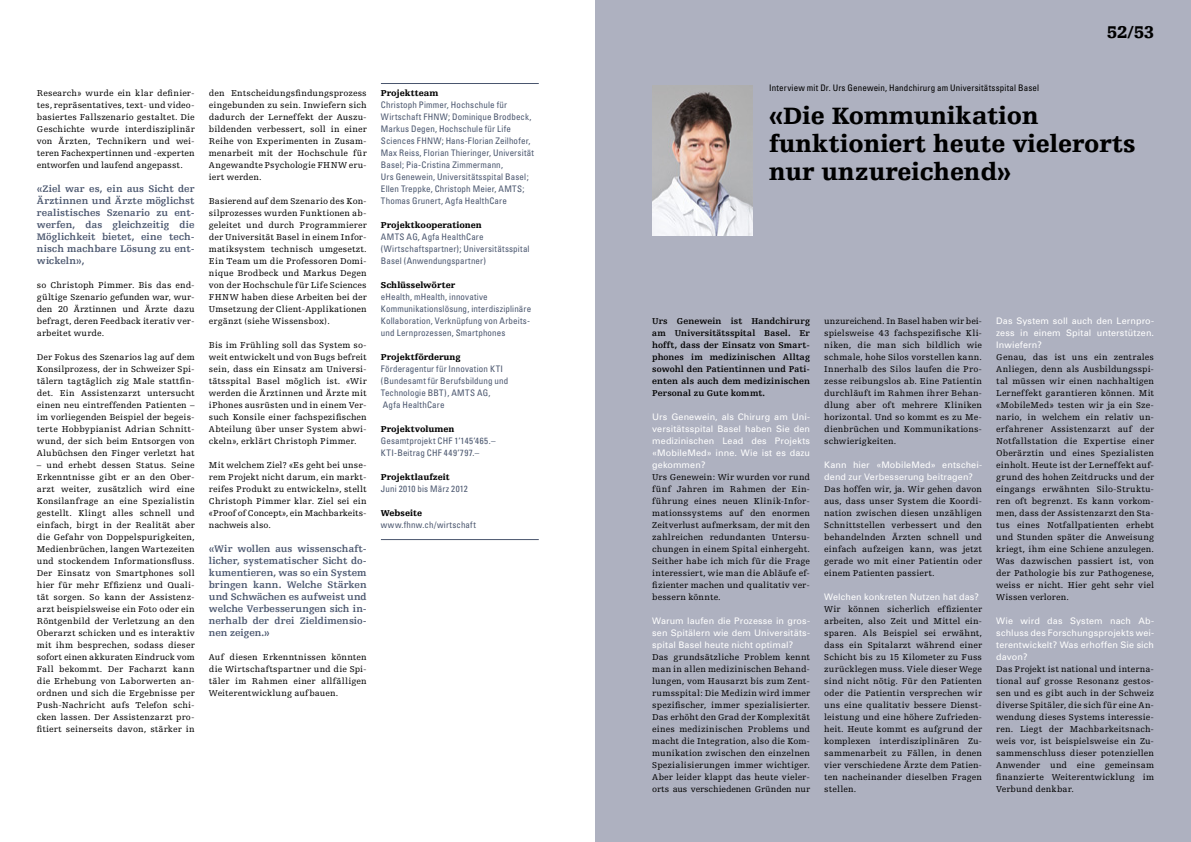
<style>
.page{position:relative;width:1191px;height:842px;background:#fff}
.page>*{position:absolute;margin:0;border:0;box-sizing:border-box;transform-origin:0 0}
.t1{font:900 25px/28px "Egyptienne F";color:#000}
.t2{font:900 18px "Egyptienne F";color:#000}
.t3{font:700 10px/12px "Egyptienne F";color:#4a566e;text-align:justify}
.t4{font:9px/12px "Egyptienne F";letter-spacing:.01em;color:#000;text-align:justify}
.t5{font:condensed 9px/12px "Univers";letter-spacing:.015em;color:#4a566e}
.t6{font:9px/12px "Univers";letter-spacing:.015em;color:#fff;text-align:justify}
.t7{font:700 9px/12px "Egyptienne F";letter-spacing:.01em;color:#000;text-align:justify}
.t8{font:900 9px "Egyptienne F";color:#000}
.t9{font:condensed 9px "Univers";letter-spacing:.015em;color:#000}
</style>
<div class="page">
<div style="left:595px;top:0;width:596px;height:842px;background:#aeb1c0"></div>
<img style="left:652px;top:85px;width:101px;height:150px">
<hr style="left:381px;top:83px;width:158px;height:1px;background:#4a566e">
<hr style="left:381px;top:539px;width:158px;height:1px;background:#4a566e">
<p class="t4" style="left:37px;top:87px;width:159px">Research» wurde ein klar definier&shy;tes, repräsentatives, text- und video&shy;basiertes Fallszenario gestaltet. Die Geschichte wurde interdisziplinär von Ärzten, Technikern und wei&shy;teren Fachexpertinnen und -experten entworfen und laufend angepasst.</p>
<p class="t3" style="left:37px;top:183px;width:159px">«Ziel war es, ein aus Sicht der Ärztinnen und Ärzte möglichst realistisches Szenario zu ent&shy;werfen, das gleichzeitig die Möglichkeit bietet, eine tech&shy;nisch machbare Lösung zu ent&shy;wickeln»,</p>
<p class="t4" style="left:37px;top:279px;width:159px">so Christoph Pimmer. Bis das end&shy;gültige Szenario gefunden war, wur&shy;den 20 Ärztinnen und Ärzte dazu befragt, deren Feedback iterativ ver&shy;arbeitet wurde.</p>
<p class="t4" style="left:37px;top:351px;width:159px">Der Fokus des Szenarios lag auf dem Konsilprozess, der in Schweizer Spi&shy;tälern tagtäglich zig Male stattfin&shy;det. Ein Assistenzarzt untersucht einen neu eintreffenden Patienten – im vorliegenden Beispiel der begeis&shy;terte Hobbypianist Adrian Schnitt&shy;wund, der sich beim Entsorgen von Alubüchsen den Finger verletzt hat</p>
<p class="t4" style="left:37px;top:459px;width:159px">– und erhebt dessen Status. Seine Erkenntnisse gibt er an den Ober&shy;arzt weiter, zusätzlich wird eine Konsilanfrage an eine Spezialistin gestellt. Klingt alles schnell und einfach, birgt in der Realität aber die Gefahr von Doppelspurigkeiten, Medienbrüchen, langen Wartezeiten und stockendem Informationsfluss.<br>Der Einsatz von Smartphones soll hier für mehr Effizienz und Quali&shy;tät sorgen. So kann der Assistenz&shy;arzt beispielsweise ein Foto oder ein Röntgenbild der Verletzung an den Oberarzt schicken und es interaktiv mit ihm besprechen, sodass dieser sofort einen akkuraten Eindruck vom Fall bekommt. Der Facharzt kann die Erhebung von Laborwerten an&shy;ordnen und sich die Ergebnisse per Push-Nachricht aufs Telefon schi&shy;cken lassen. Der Assistenzarzt pro&shy;fitiert seinerseits davon, stärker in</p>
<p class="t4" style="left:209px;top:87px;width:159px">den Entscheidungsfindungsprozess eingebunden zu sein. Inwiefern sich dadurch der Lerneffekt der Auszu&shy;bildenden verbessert, soll in einer Reihe von Experimenten in Zusam&shy;menarbeit mit der Hochschule für Angewandte Psychologie FHNW eru&shy;iert werden.</p>
<p class="t4" style="left:209px;top:195px;width:159px">Basierend auf dem Szenario des Kon&shy;silprozesses wurden Funktionen ab&shy;geleitet und durch Programmierer der Universität Basel in einem Infor&shy;matiksystem technisch umgesetzt.<br>Ein Team um die Professoren Domi&shy;nique Brodbeck und Markus Degen von der Hochschule für Life Sciences FHNW haben diese Arbeiten bei der Umsetzung der Client-Applikationen ergänzt (siehe Wissensbox).</p>
<p class="t4" style="left:209px;top:339px;width:159px">Bis im Frühling soll das System so&shy;weit entwickelt und von Bugs befreit sein, dass ein Einsatz am Universi&shy;tätsspital Basel möglich ist. «Wir werden die Ärztinnen und Ärzte mit iPhones ausrüsten und in einem Ver&shy;such Konsile einer fachspezifischen Abteilung über unser System abwi&shy;ckeln», erklärt Christoph Pimmer.</p>
<p class="t4" style="left:209px;top:459px;width:159px">Mit welchem Ziel? «Es geht bei unse&shy;rem Projekt nicht darum, ein markt&shy;reifes Produkt zu entwickeln», stellt Christoph Pimmer klar. Ziel sei ein «Proof of Concept», ein Machbarkeits&shy;nachweis also.</p>
<p class="t3" style="left:209px;top:543px;width:159px">«Wir wollen aus wissenschaft&shy;licher, systematischer Sicht do&shy;kumentieren, was so ein System bringen kann. Welche Stärken und Schwächen es aufweist und welche Verbesserungen sich in&shy;nerhalb der drei Zieldimensio&shy;nen zeigen.»</p>
<p class="t4" style="left:209px;top:651px;width:159px">Auf diesen Erkenntnissen könnten die Wirtschaftspartner und die Spi&shy;täler im Rahmen einer allfälligen Weiterentwicklung aufbauen.</p>
<p class="t8" style="left:381px;top:88px;width:59px">Projektteam</p>
<p class="t5" style="left:381px;top:99px;width:155px">Christoph Pimmer, Hochschule für Wirtschaft FHNW; Dominique Brodbeck, Markus Degen, Hochschule für Life Sciences FHNW; Hans-Florian Zeilhofer, Max Reiss, Florian Thieringer, Universität Basel; Pia-Cristina Zimmermann,<br>Urs Genewein, Universitätsspital Basel; Ellen Treppke, Christoph Meier, AMTS; Thomas Grunert, Agfa HealthCare</p>
<p class="t8" style="left:381px;top:220px;width:102px">Projektkooperationen</p>
<p class="t5" style="left:381px;top:231px;width:150px">AMTS AG, Agfa HealthCare (Wirtschaftspartner); Universitätsspital<br>Basel (Anwendungspartner)</p>
<p class="t8" style="left:381px;top:280px;width:76px">Schlüsselwörter</p>
<p class="t5" style="left:381px;top:291px;width:152px">eHealth, mHealth, innovative Kommunikationslösung, interdisziplinäre Kollaboration, Verknüpfung von Arbeits&shy;und Lernprozessen, Smartphones</p>
<p class="t8" style="left:381px;top:352px;width:81px">Projektförderung</p>
<p class="t5" style="left:381px;top:363px;width:129px">Förderagentur für Innovation KTI (Bundesamt für Berufsbildung und<br>Technologie BBT), AMTS AG,<br>Agfa HealthCare</p>
<p class="t8" style="left:381px;top:424px;width:75px">Projektvolumen</p>
<p class="t5" style="left:381px;top:435px;width:116px">Gesamtprojekt CHF 1‘145‘465.–<br>KTI-Beitrag CHF 449‘797.–</p>
<p class="t8" style="left:381px;top:472px;width:70px">Projektlaufzeit</p>
<p class="t5" style="left:381px;top:483px;width:88px">Juni 2010 bis März 2012</p>
<p class="t8" style="left:381px;top:508px;width:43px">Webseite</p>
<p class="t5" style="left:381px;top:519px;width:96px">www.fhnw.ch/wirtschaft</p>
<h2 class="t2" style="left:1107px;top:22px;width:49px">52/53</h2>
<p class="t9" style="left:769px;top:82px;width:271px">Interview mit Dr. Urs Genewein, Handchirurg am Universitätsspital Basel</p>
<h1 class="t1" style="left:769px;top:102px;width:368px">«Die Kommunikation funktioniert heute vielerorts nur unzureichend»</h1>
<p class="t7" style="left:652px;top:315px;width:159px">Urs Genewein ist Handchirurg am Universitätsspital Basel. Er hofft, dass der Einsatz von Smart&shy;phones im medizinischen Alltag sowohl den Patientinnen und Pati&shy;enten als auch dem medizinischen Personal zu Gute kommt.</p>
<p class="t6" style="left:652px;top:411px;width:159px">Urs Genewein, als Chirurg am Uni&shy;versitätsspital Basel haben Sie den medizinischen Lead des Projekts «MobileMed» inne. Wie ist es dazu gekommen?</p>
<p class="t4" style="left:652px;top:471px;width:159px">Urs Genewein: Wir wurden vor rund fünf Jahren im Rahmen der Ein&shy;führung eines neuen Klinik-Infor&shy;mationssystems auf den enormen Zeitverlust aufmerksam, der mit den zahlreichen redundanten Untersu&shy;chungen in einem Spital einhergeht.<br>Seither habe ich mich für die Frage interessiert, wie man die Abläufe ef&shy;fizienter machen und qualitativ ver&shy;bessern könnte.</p>
<p class="t6" style="left:652px;top:615px;width:159px">Warum laufen die Prozesse in gros&shy;sen Spitälern wie dem Universitäts&shy;spital Basel heute nicht optimal?</p>
<p class="t4" style="left:652px;top:651px;width:159px">Das grundsätzliche Problem kennt man in allen medizinischen Behand&shy;lungen, vom Hausarzt bis zum Zent&shy;rumsspital: Die Medizin wird immer spezifischer, immer spezialisierter.<br>Das erhöht den Grad der Komplexität eines medizinischen Problems und macht die Integration, also die Kom&shy;munikation zwischen den einzelnen Spezialisierungen immer wichtiger.<br>Aber leider klappt das heute vieler&shy;orts aus verschiedenen Gründen nur</p>
<p class="t4" style="left:824px;top:315px;width:159px">unzureichend. In Basel haben wir bei&shy;spielsweise 43 fachspezifische Kli&shy;niken, die man sich bildlich wie schmale, hohe Silos vorstellen kann.<br>Innerhalb des Silos laufen die Pro&shy;zesse reibungslos ab. Eine Patientin durchläuft im Rahmen ihrer Behan&shy;dlung aber oft mehrere Kliniken horizontal. Und so kommt es zu Me&shy;dienbrüchen und Kommunikations&shy;schwierigkeiten.</p>
<p class="t6" style="left:824px;top:459px;width:159px">Kann hier «MobileMed» entschei&shy;dend zur Verbesserung beitragen?</p>
<p class="t4" style="left:824px;top:483px;width:159px">Das hoffen wir, ja. Wir gehen davon aus, dass unser System die Koordi&shy;nation zwischen diesen unzähligen Schnittstellen verbessert und den behandelnden Ärzten schnell und einfach aufzeigen kann, was jetzt gerade wo mit einer Patientin oder einem Patienten passiert.</p>
<p class="t6" style="left:824px;top:591px;width:156px">Welchen konkreten Nutzen hat das?</p>
<p class="t4" style="left:824px;top:603px;width:159px">Wir können sicherlich effizienter arbeiten, also Zeit und Mittel ein&shy;sparen. Als Beispiel sei erwähnt, dass ein Spitalarzt während einer Schicht bis zu 15 Kilometer zu Fuss zurücklegen muss. Viele dieser Wege sind nicht nötig. Für den Patienten oder die Patientin versprechen wir uns eine qualitativ bessere Dienst&shy;leistung und eine höhere Zufrieden&shy;heit. Heute kommt es aufgrund der komplexen interdisziplinären Zu&shy;sammenarbeit zu Fällen, in denen vier verschiedene Ärzte dem Patien&shy;ten nacheinander dieselben Fragen stellen.</p>
<p class="t6" style="left:996px;top:315px;width:159px">Das System soll auch den Lernpro&shy;zess in einem Spital unterstützen.<br>Inwiefern?</p>
<p class="t4" style="left:996px;top:351px;width:159px">Genau, das ist uns ein zentrales Anliegen, denn als Ausbildungsspi&shy;tal müssen wir einen nachhaltigen Lerneffekt garantieren können. Mit «MobileMed» testen wir ja ein Sze&shy;nario, in welchem ein relativ un&shy;erfahrener Assistenzarzt auf der Notfallstation die Expertise einer Oberärztin und eines Spezialisten einholt. Heute ist der Lerneffekt auf&shy;grund des hohen Zeitdrucks und der eingangs erwähnten Silo-Struktu&shy;ren oft begrenzt. Es kann vorkom&shy;men, dass der Assistenzarzt den Sta&shy;tus eines Notfallpatienten erhebt und Stunden später die Anweisung kriegt, ihm eine Schiene anzulegen.<br>Was dazwischen passiert ist, von der Pathologie bis zur Pathogenese, weiss er nicht. Hier geht sehr viel Wissen verloren.</p>
<p class="t6" style="left:996px;top:615px;width:159px">Wie wird das System nach Ab&shy;schluss des Forschungsprojekts wei&shy;terentwickelt? Was erhoffen Sie sich davon?</p>
<p class="t4" style="left:996px;top:663px;width:159px">Das Projekt ist national und interna&shy;tional auf grosse Resonanz gestos&shy;sen und es gibt auch in der Schweiz diverse Spitäler, die sich für eine An&shy;wendung dieses Systems interessie&shy;ren. Liegt der Machbarkeitsnach&shy;weis vor, ist beispielsweise ein Zu&shy;sammenschluss dieser potenziellen Anwender und eine gemeinsam finanzierte Weiterentwicklung im Verbund denkbar.</p>
</div>
